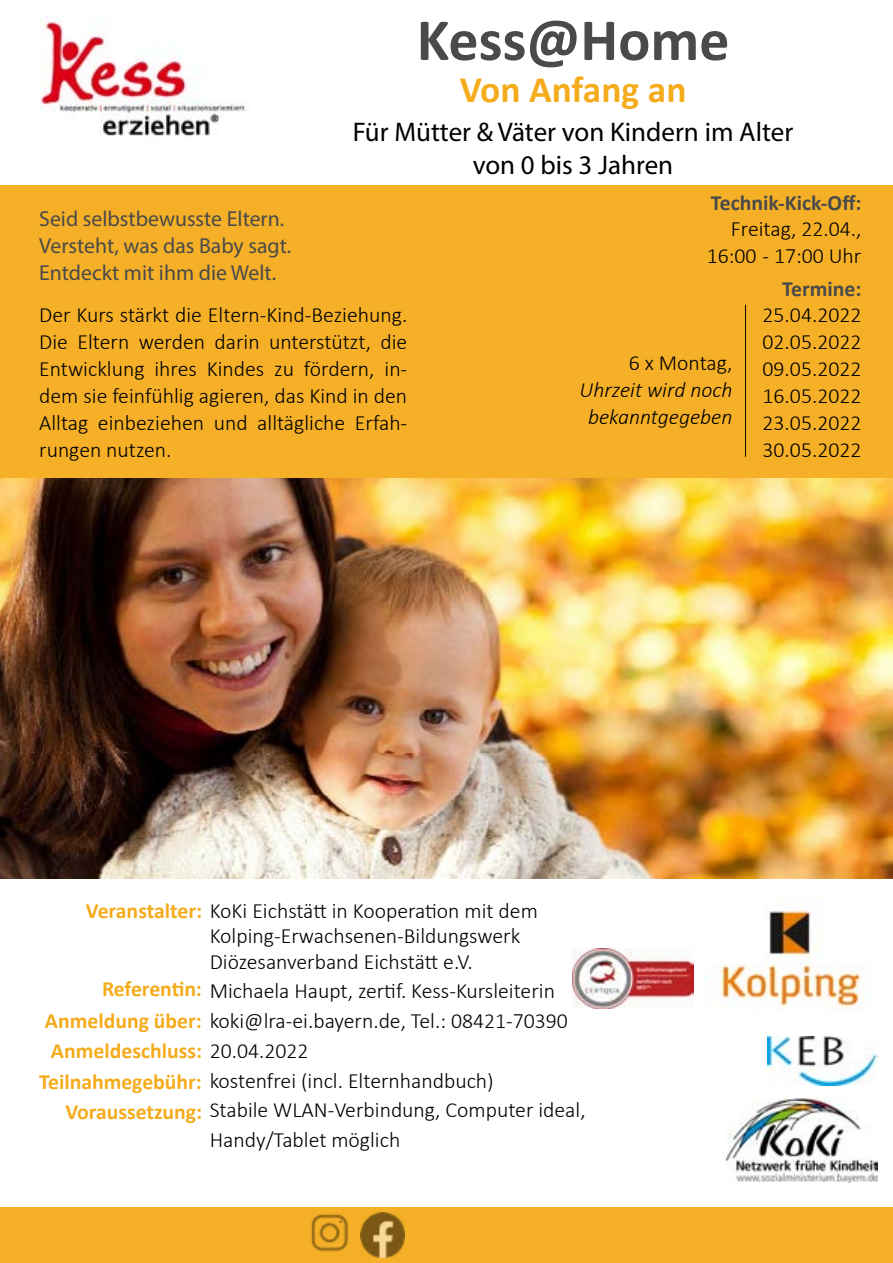
<style>
.page{position:relative;width:893px;height:1263px;background:#fff}
.page>*{position:absolute;margin:0;border:0;box-sizing:border-box;transform-origin:0 0}
.t1{font:700 60px "Calibri";color:#4a4a49}
.t2{font:700 37.5px "Calibri";color:#f5ac1c}
.t3{font:27px/32.4px "Myriad Pro";color:#000;text-align:center}
.t4{font:300 21.75px/27px "Calibri";color:#000;text-align:justify}
.t5{font:21.75px/27px "Myriad Pro";color:#4a4a49}
.t6{font:700 21.75px "Calibri";color:#f5ac1c}
.t7{font:italic 300 21.75px/27px "Calibri";color:#000;text-align:center}
.t8{font:700 21.75px "Calibri";color:#4a4a49}
.s1{font-weight:700;color:#f5ac1c}
.s2{font-weight:300;color:#000}
</style>
<div class="page">
<div style="left:0;top:2px;width:893px;height:1261px;background:#f5b027"></div>
<div style="left:0;top:878px;width:893px;height:328px;background:#fff"></div>
<img style="left:704px;top:895px;width:165px;height:117px">
<div style="left:1px;top:1px;width:891px;height:183px;background:#fff"></div>
<div style="left:0;top:0;width:893px;height:185px;border:2px solid #fff"></div>
<img style="left:39px;top:16px;width:207px;height:120px">
<img style="left:573px;top:948px;width:120px;height:61px">
<img style="left:0;top:478px;width:893px;height:400px">
<img style="left:311px;top:1214px;width:38px;height:38px">
<hr style="left:745px;top:305px;width:1px;height:152px;background:#000">
<img style="left:768px;top:1036px;width:110px;height:50px">
<img style="left:727px;top:1098px;width:151px;height:85px">
<img style="left:360px;top:1213px;width:44px;height:44px">
<p class="t5" style="left:39px;top:204px;width:254px">Seid selbstbewusste Eltern.<br>Versteht, was das Baby sagt.<br>Entdeckt mit ihm die Welt.</p>
<h1 class="t1" style="left:417px;top:-2px;width:314px">Kess@Home</h1>
<h2 class="t2" style="left:460px;top:63px;width:228px">Von Anfang an</h2>
<p class="t3" style="left:353px;top:115px;width:442px">Für Mütter &amp; Väter von Kindern im Alter von 0 bis 3 Jahren</p>
<p class="t8" style="left:711px;top:187px;width:152px">Technik-Kick-Off:</p>
<p class="t4" style="left:707px;top:215px;width:156px;text-align:right">Freitag, 22.04.,<br>16:00 - 17:00 Uhr</p>
<p class="t8" style="left:782px;top:273px;width:81px">Termine:</p>
<p class="t4" style="left:39px;top:301px;width:370px">Der Kurs stärkt die Eltern-Kind-Beziehung.<br>Die Eltern werden darin unterstützt, die Entwicklung ihres Kindes zu fördern, in&shy;dem sie feinfühlig agieren, das Kind in den Alltag einbeziehen und alltägliche Erfah&shy;rungen nutzen.</p>
<p class="t4" style="left:629px;top:349px;width:105px">6 x Montag,</p>
<p class="t7" style="left:580px;top:376px;width:154px">Uhrzeit wird noch bekanntgegeben</p>
<p class="t4" style="left:763px;top:301px;width:100px">25.04.2022<br>02.05.2022<br>09.05.2022<br>16.05.2022<br>23.05.2022<br>30.05.2022</p>
<p class="t4" style="left:210px;top:897px;width:330px;line-height:25.5px;text-align:left;text-indent:-124px"><span class="s1">Veranstalter:</span> KoKi Eichstätt in Kooperation mit dem<br>Kolping-Erwachsenen-Bildungswerk<br>Diözesanverband Eichstätt e.V.</p>
<p class="t4" style="left:210px;top:977px;width:347px">Michaela Haupt, zertif. Kess-Kursleiterin</p>
<p class="t4" style="left:45px;top:1007px;width:524px"><span class="s1">Anmeldung über:</span> koki@lra-ei.bayern.de, Tel.: 08421-70390</p>
<p class="t6" style="left:51px;top:1036px;width:259px">Anmeldeschluss: <span class="s2">20.04.2022</span></p>
<p class="t4" style="left:39px;top:1067px;width:456px"><span class="s1">Teilnahmegebühr:</span> kostenfrei (incl. Elternhandbuch)</p>
<p class="t4" style="left:65px;top:1096px;width:522px"><span class="s1">Voraussetzung:</span> Stabile WLAN-Verbindung, Computer ideal,</p>
<p class="t4" style="left:210px;top:1126px;width:192px">Handy/Tablet möglich</p>
<p class="t6" style="left:102px;top:973px;width:101px">Referentin:</p>
</div>
